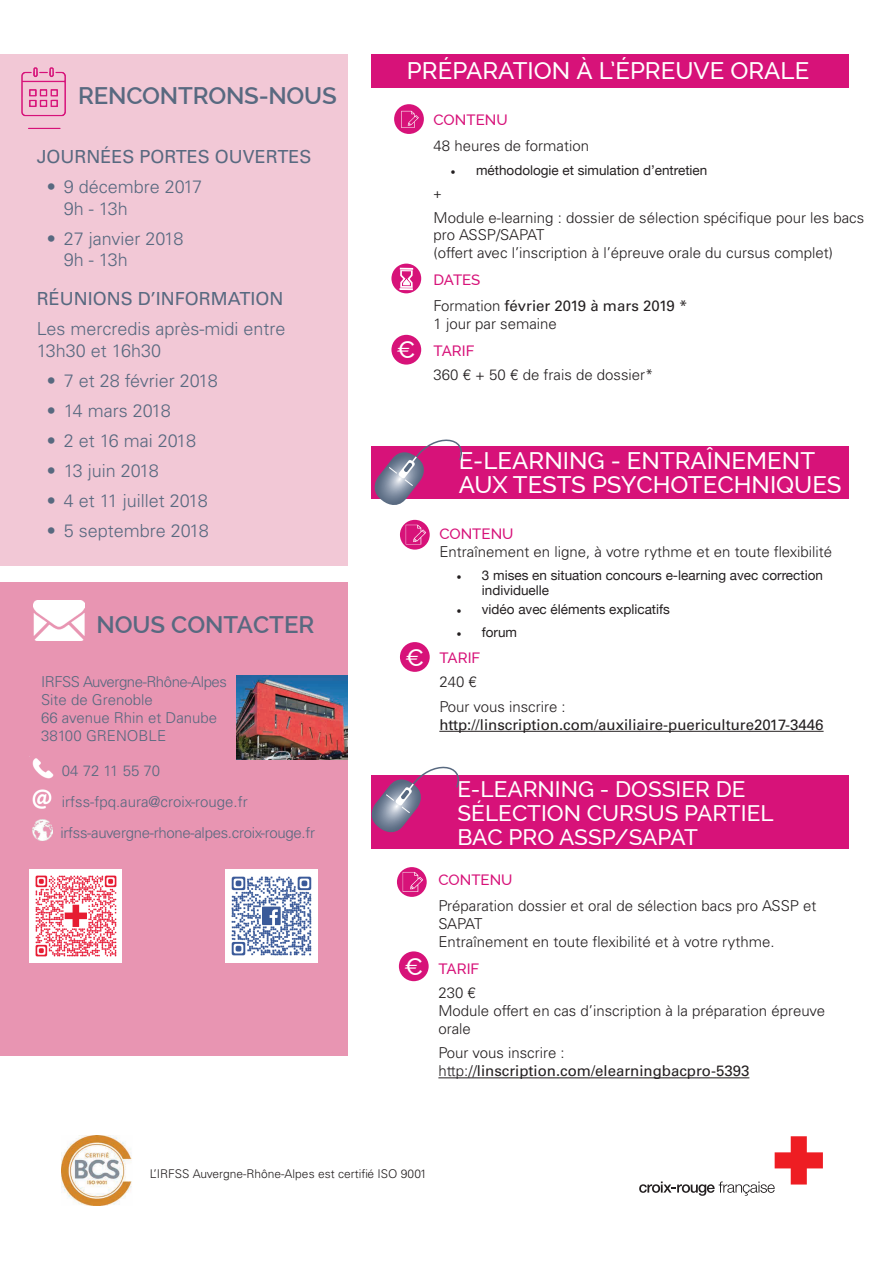
<style>
.page{position:relative;width:893px;height:1263px;background:#fff}
.page>*{position:absolute;margin:0;border:0;box-sizing:border-box;transform-origin:0 0}
.t1{font:500 24px/24px "Raleway";color:#fff}
.t2{font:600 24px "Raleway";letter-spacing:-.01em;color:#586980}
.t3{font:500 22.5px/24px "Raleway";color:#fff}
.t4{font:300 18px/21.6px "Univers LT Std";color:#586980}
.t5{font:18px "Univers LT Std";color:#586980}
.t6{font:300 15px/18px "Univers LT Std";color:#231f20}
.t7{font:15px/18px "Univers LT Std";color:#231f20}
.t8{font:300 15px/30.8px "Univers LT Std";letter-spacing:-.02em;color:#586980}
.t9{font:300 15px/18px "Univers LT Std";color:#586980}
.t10{font:500 15px "Raleway";color:#d71279}
.t11{font:13.5px/15px "Helvetica Neue";color:#231f20}
.t12{font:300 12px "Univers LT Std";color:#231f20}
.s1{font-family:"Minion Pro"}
.s2{font-weight:400}
.s3{font-weight:300}
</style>
<div class="page">
<div style="left:0;top:582px;width:348px;height:474px;background:#e895b2"></div>
<div style="left:0;top:54px;width:348px;height:512px;background:#f2c8d6"></div>
<img style="left:21px;top:67px;width:45px;height:62px">
<img style="left:33px;top:601px;width:51px;height:39px">
<img style="left:32px;top:758px;width:22px;height:21px">
<img style="left:32px;top:789px;width:20px;height:20px">
<img style="left:32px;top:819px;width:21px;height:21px">
<img style="left:30px;top:869px;width:92px;height:93px">
<img style="left:226px;top:869px;width:92px;height:93px">
<svg style="left:639px;top:1136px;width:184px;height:60px"></svg>
<div style="left:391px;top:264px;width:30px;height:29px;background:#d71279;border-radius:50%"></div>
<svg style="left:399px;top:268px;width:14px;height:22px"></svg>
<div style="left:394px;top:104px;width:30px;height:30px;background:#d71279;border-radius:50%"></div>
<svg style="left:401px;top:111px;width:18px;height:17px"></svg>
<div style="left:391px;top:335px;width:30px;height:30px;background:#d71279;border-radius:50%"></div>
<div style="left:372px;top:54px;width:477px;height:33px;background:#d71279"></div>
<svg style="left:400px;top:520px;width:30px;height:30px"></svg>
<svg style="left:405px;top:524px;width:21px;height:21px"></svg>
<div style="left:400px;top:642px;width:30px;height:30px;background:#d71279;border-radius:50%"></div>
<hr style="left:439px;top:731px;width:385px;height:1px;background:#231f20">
<div style="left:372px;top:446px;width:477px;height:52px;background:#d71279"></div>
<svg style="left:371px;top:439px;width:98px;height:66px"></svg>
<img style="left:236px;top:675px;width:112px;height:84px">
<svg style="left:397px;top:867px;width:30px;height:30px"></svg>
<svg style="left:402px;top:872px;width:21px;height:20px"></svg>
<div style="left:399px;top:951px;width:30px;height:30px;background:#d71279;border-radius:50%"></div>
<hr style="left:438px;top:1077px;width:311px;height:1px;background:#231f20">
<div style="left:372px;top:775px;width:477px;height:74px;background:#d71279"></div>
<svg style="left:371px;top:766px;width:88px;height:72px"></svg>
<img style="left:62px;top:1135px;width:70px;height:71px">
<h1 class="t2" style="left:78px;top:81px;width:260px">RENCONTRONS-NOUS</h1>
<p class="t5" style="left:37px;top:146px;width:276px">JOURNÉES PORTES OUVERTES</p>
<p class="t4" style="left:64px;top:176px;width:140px;text-indent:-17px">• 9 décembre 2017<br>9h - 13h</p>
<p class="t4" style="left:64px;top:228px;width:121px;text-indent:-17px">• 27 janvier 2018<br>9h - 13h</p>
<p class="t5" style="left:37px;top:288px;width:248px">RÉUNIONS D’INFORMATION</p>
<p class="t4" style="left:37px;top:318px;width:250px">Les mercredis après-midi entre<br>13h30 et 16h30</p>
<p class="t4" style="left:47px;top:370px;width:173px">• 7 et 28 février 2018</p>
<p class="t4" style="left:47px;top:400px;width:126px">• 14 mars 2018</p>
<p class="t4" style="left:47px;top:430px;width:151px">• 2 et 16 mai 2018</p>
<p class="t4" style="left:47px;top:460px;width:114px">• 13 juin 2018</p>
<p class="t4" style="left:47px;top:490px;width:163px">• 4 et 11 juillet 2018</p>
<p class="t4" style="left:47px;top:520px;width:164px">• 5 septembre 2018</p>
<h1 class="t2" style="left:96px;top:611px;width:220px">NOUS CONTACTER</h1>
<p class="t9" style="left:41px;top:673px;width:187px">IRFSS Auvergne-Rhône-Alpes<br>Site de Grenoble<br>66 avenue Rhin et Danube<br>38100 GRENOBLE</p>
<p class="t8" style="left:60px;top:755px;width:256px">04 72 11 55 70 irfss-fpq.aura@croix-rouge.fr irfss-auvergne-rhone-alpes.croix-rouge.fr</p>
<h1 class="t1" style="left:407px;top:58px;width:404px">PRÉPARATION À L’ÉPREUVE ORALE</h1>
<h1 class="t1" style="left:397px;top:338px;width:21px">€</h1>
<p class="t10" style="left:433px;top:111px;width:76px">CONTENU</p>
<p class="t6" style="left:433px;top:137px;width:157px">48 heures de formation</p>
<p class="t11" style="left:451px;top:163px;width:258px"><span class="s1">•</span> méthodologie et simulation d’entretien</p>
<p class="t11" style="left:433px;top:187px;width:10px">+</p>
<p class="t6" style="left:433px;top:210px;width:432px;line-height:16.5px">Module e-learning : dossier de sélection spécifique pour les bacs pro ASSP/SAPAT</p>
<p class="t6" style="left:433px;top:244px;width:401px">(offert avec l’inscription à l’épreuve orale du cursus complet)</p>
<p class="t10" style="left:433px;top:271px;width:48px">DATES</p>
<p class="t6" style="left:433px;top:297px;width:255px">Formation <span class="s2">février 2019 à mars 2019 *<br></span>1 jour par semaine</p>
<p class="t10" style="left:433px;top:342px;width:42px">TARIF</p>
<p class="t6" style="left:433px;top:366px;width:222px">360 € + 50 € de frais de dossier*</p>
<h1 class="t1" style="left:405px;top:645px;width:21px">€</h1>
<h1 class="t1" style="left:459px;top:448px;width:384px">E-LEARNING - ENTRAÎNEMENT<br>AUX TESTS PSYCHOTECHNIQUES</h1>
<p class="t10" style="left:439px;top:524px;width:76px">CONTENU</p>
<p class="t6" style="left:439px;top:542px;width:394px">Entraînement en ligne, à votre rythme et en toute flexibilité</p>
<p class="t11" style="left:482px;top:568px;width:343px;text-indent:-26px"><span class="s1">•</span> 3 mises en situation concours e-learning avec correction individuelle</p>
<p class="t11" style="left:456px;top:603px;width:215px"><span class="s1">•</span> vidéo avec éléments explicatifs</p>
<p class="t11" style="left:456px;top:625px;width:62px"><span class="s1">•</span> forum</p>
<p class="t10" style="left:439px;top:649px;width:42px">TARIF</p>
<p class="t6" style="left:439px;top:670px;width:128px;line-height:24.3px">240 €<br>Pour vous inscrire :</p>
<p class="t7" style="left:439px;top:715px;width:386px">http://linscription.com/auxiliaire-puericulture2017-3446</p>
<h1 class="t1" style="left:404px;top:954px;width:21px">€</h1>
<h2 class="t3" style="left:457px;top:776px;width:318px">E-LEARNING - DOSSIER DE<br>SÉLECTION CURSUS PARTIEL<br>BAC PRO ASSP/SAPAT</h2>
<p class="t10" style="left:438px;top:871px;width:76px">CONTENU</p>
<p class="t6" style="left:438px;top:897px;width:380px">Préparation dossier et oral de sélection bacs pro ASSP et<br>SAPAT<br>Entraînement en toute flexibilité et à votre rythme.</p>
<p class="t10" style="left:438px;top:960px;width:42px">TARIF</p>
<p class="t6" style="left:438px;top:984px;width:388px">230 €<br>Module offert en cas d’inscription à la préparation épreuve orale</p>
<p class="t7" style="left:438px;top:1044px;width:312px"><span class="s3">Pour vous inscrire : http://</span>linscription.com/elearningbacpro-5393</p>
<p class="t12" style="left:150px;top:1167px;width:279px">L’IRFSS Auvergne-Rhône-Alpes est certifié ISO 9001</p>
</div>
